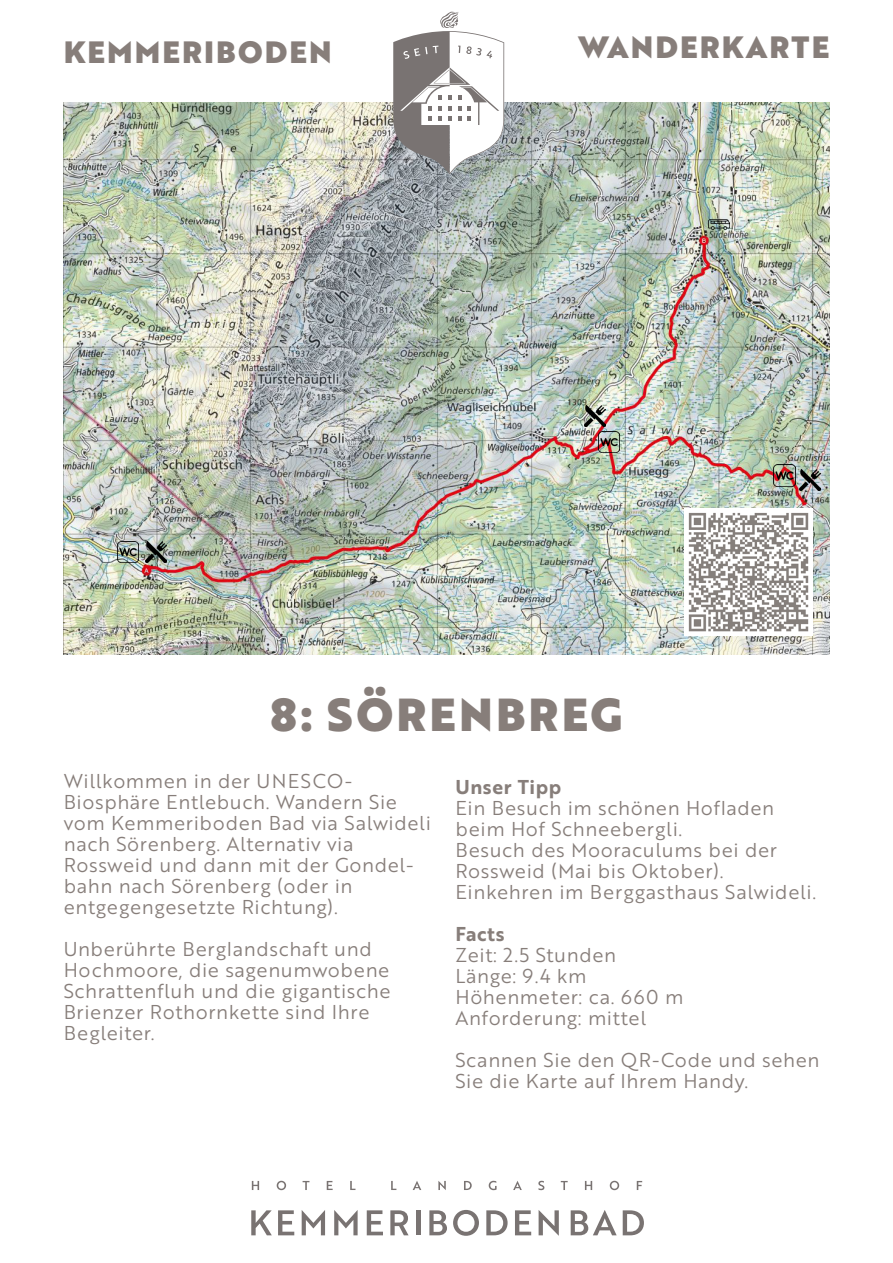
<style>
.page{position:relative;width:893px;height:1263px;background:#fff}
.page>*{position:absolute;margin:0;border:0;box-sizing:border-box;transform-origin:0 0}
.t1{font:45px "Brother 1816 Black";letter-spacing:.07em;color:#877e7a}
.t2{font:30px "Brother 1816 Black";letter-spacing:.07em;color:#877e7a}
.t3{font:19.5px/21px "Brother 1816 Book";letter-spacing:.03em;color:#877e7a}
.t4{font:19.5px "Brother 1816 Bold";letter-spacing:.03em;color:#877e7a}
</style>
<div class="page">
<img style="left:64px;top:102px;width:765px;height:552px">
<svg style="left:393px;top:12px;width:111px;height:162px"></svg>
<svg style="left:251px;top:1210px;width:21px;height:25px"></svg>
<svg style="left:278px;top:1210px;width:16px;height:25px"></svg>
<svg style="left:302px;top:1210px;width:23px;height:25px"></svg>
<svg style="left:334px;top:1210px;width:24px;height:25px"></svg>
<svg style="left:367px;top:1210px;width:16px;height:25px"></svg>
<svg style="left:390px;top:1210px;width:19px;height:25px"></svg>
<hr style="left:416px;top:1210px;width:4px;height:25px;background:#797372">
<svg style="left:429px;top:1210px;width:18px;height:25px"></svg>
<svg style="left:453px;top:1210px;width:26px;height:26px"></svg>
<svg style="left:486px;top:1210px;width:22px;height:25px"></svg>
<svg style="left:515px;top:1210px;width:16px;height:25px"></svg>
<svg style="left:539px;top:1210px;width:20px;height:26px"></svg>
<svg style="left:571px;top:1210px;width:46px;height:25px"></svg>
<svg style="left:623px;top:1210px;width:21px;height:25px"></svg>
<svg style="left:252px;top:1181px;width:7px;height:9px"></svg>
<svg style="left:277px;top:1181px;width:9px;height:9px"></svg>
<svg style="left:303px;top:1181px;width:6px;height:9px"></svg>
<svg style="left:327px;top:1181px;width:6px;height:9px"></svg>
<svg style="left:350px;top:1181px;width:5px;height:9px"></svg>
<svg style="left:391px;top:1181px;width:5px;height:9px"></svg>
<svg style="left:413px;top:1181px;width:8px;height:9px"></svg>
<svg style="left:438px;top:1181px;width:8px;height:9px"></svg>
<svg style="left:464px;top:1181px;width:8px;height:9px"></svg>
<svg style="left:489px;top:1181px;width:8px;height:9px"></svg>
<svg style="left:513px;top:1181px;width:9px;height:9px"></svg>
<svg style="left:538px;top:1181px;width:6px;height:9px"></svg>
<svg style="left:561px;top:1181px;width:7px;height:9px"></svg>
<svg style="left:585px;top:1181px;width:7px;height:9px"></svg>
<svg style="left:610px;top:1181px;width:9px;height:9px"></svg>
<svg style="left:637px;top:1181px;width:5px;height:9px"></svg>
<img style="left:685px;top:508px;width:127px;height:128px">
<img style="left:117px;top:541px;width:22px;height:22px">
<img style="left:145px;top:541px;width:22px;height:22px">
<img style="left:708px;top:214px;width:22px;height:21px">
<img style="left:584px;top:405px;width:21px;height:21px">
<img style="left:599px;top:432px;width:21px;height:21px">
<img style="left:774px;top:465px;width:21px;height:21px">
<img style="left:799px;top:469px;width:22px;height:21px">
<p class="t2" style="left:64px;top:29px;width:269px">KEMMERIBODEN</p>
<p class="t2" style="left:578px;top:24px;width:252px">WANDERKARTE</p>
<p class="t1" style="left:270px;top:679px;width:353px">8: SÖRENBREG</p>
<p class="t3" style="left:64px;top:769px;width:290px">Willkommen in der UNESCO-</p>
<p class="t3" style="left:64px;top:790px;width:369px">Biosphäre Entlebuch. Wandern Sie vom Kemmeriboden Bad via Salwideli nach Sörenberg. Alternativ via</p>
<p class="t3" style="left:64px;top:853px;width:351px">Rossweid und dann mit der Gondel&shy;bahn nach Sörenberg (oder in</p>
<p class="t3" style="left:64px;top:895px;width:276px">entgegengesetzte Richtung).</p>
<p class="t3" style="left:64px;top:937px;width:309px">Unberührte Berglandschaft und</p>
<p class="t3" style="left:64px;top:958px;width:327px">Hochmoore, die sagenumwobene</p>
<p class="t3" style="left:64px;top:979px;width:328px">Schrattenfluh und die gigantische</p>
<p class="t3" style="left:64px;top:1000px;width:307px">Brienzer Rothornkette sind Ihre</p>
<p class="t3" style="left:64px;top:1021px;width:92px">Begleiter.</p>
<p class="t4" style="left:455px;top:772px;width:107px">Unser Tipp</p>
<p class="t3" style="left:455px;top:796px;width:320px">Ein Besuch im schönen Hofladen beim Hof Schneebergli.</p>
<p class="t3" style="left:455px;top:838px;width:323px">Besuch des Mooraculums bei der<br>Rossweid (Mai bis Oktober).</p>
<p class="t3" style="left:455px;top:880px;width:362px">Einkehren im Berggasthaus Salwideli.</p>
<p class="t4" style="left:455px;top:919px;width:51px">Facts</p>
<p class="t3" style="left:455px;top:943px;width:162px">Zeit: 2.5 Stunden</p>
<p class="t3" style="left:455px;top:964px;width:133px">Länge: 9.4 km</p>
<p class="t3" style="left:455px;top:985px;width:229px">Höhenmeter: ca. 660 m</p>
<p class="t3" style="left:455px;top:1006px;width:192px">Anforderung: mittel</p>
<p class="t3" style="left:455px;top:1048px;width:366px">Scannen Sie den QR-Code und sehen</p>
<p class="t3" style="left:455px;top:1069px;width:294px">Sie die Karte auf Ihrem Handy.</p>
</div>
